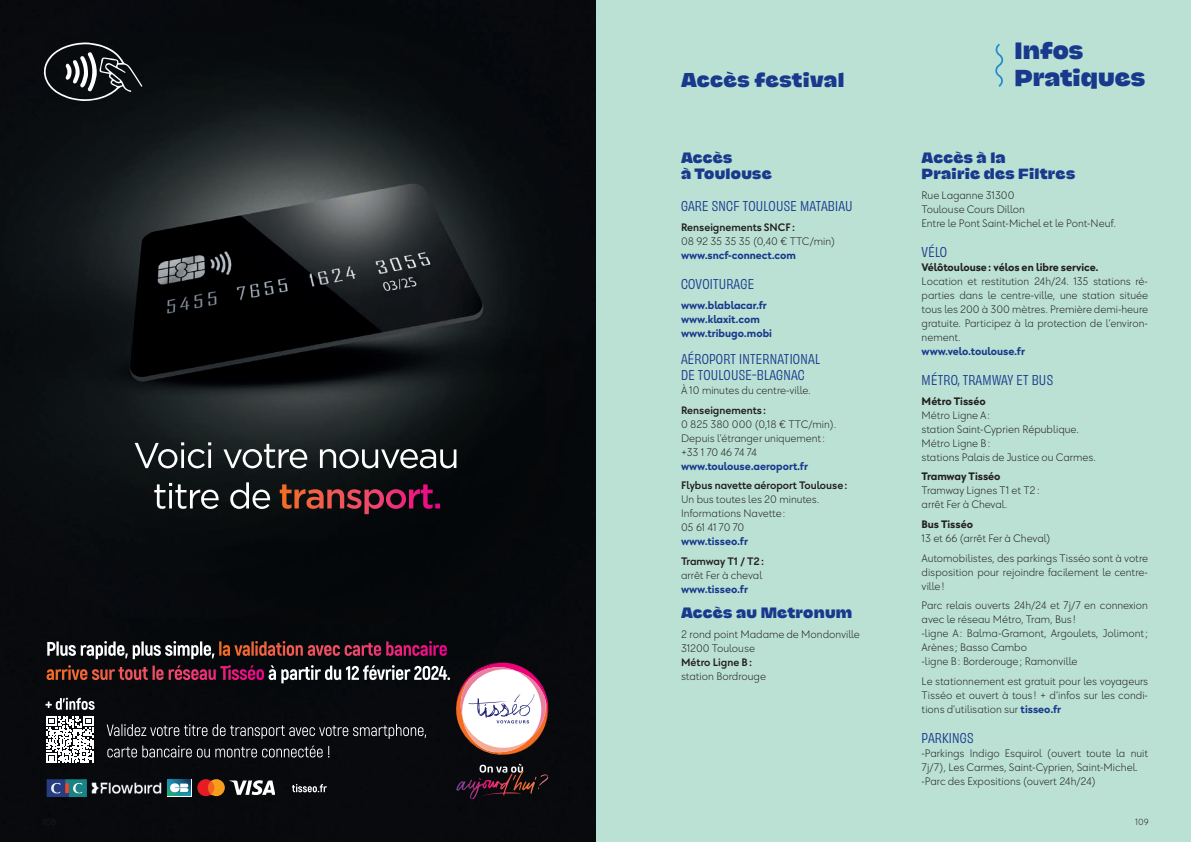
<style>
.page{position:relative;width:1191px;height:842px;background:#fff}
.page>*{position:absolute;margin:0;border:0;box-sizing:border-box;transform-origin:0 0}
.INFOS___TITRE_PAGE{font:900 22px "Na N Jaune Midi";color:#18398c}
.INFOs_PRATIQUE___Titre_1{font:900 18.7px "Na N Jaune Midi";letter-spacing:.02em;color:#18398c}
.INFOS_TITRE_3{font:900 14px/16.8px "Na N Jaune Midi";letter-spacing:.02em;color:#18398c}
.INFOS_TITRE_2{font:900 14px/16.8px "Na N Jaune Midi";letter-spacing:.02em;color:#18398c}
.INFOS_TITRE_3-2{font:13.3px/16px "Obviously Narw";letter-spacing:.02em;color:#18398c}
.INFOS_PRATIQUE___Texte_sans{font:300 11.3px/14px "TT Chocolates";color:#231f20}
.INFOS_PRATIQUE___texte{font:300 11.3px/14px "TT Chocolates";color:#231f20;text-align:justify}
.INFOS_PRATIQUE___Texte_aligné{font:300 11.3px/14px "TT Chocolates";color:#231f20}
.INFOS_PRATIQUE___Texte_sans-2{font:700 11.3px "TT Chocolates";color:#18398c}
.INFOS_PRATIQUE___texte-2{font:11.3px "TT Chocolates Dm Bd";color:#231f20}
.INFOS_PRATIQUE___Texte_aligné_sans{font:300 11.3px "TT Chocolates";color:#231f20}
.INFOS_PRATIQUE___Texte_sans-3{font:700 11.3px "TT Chocolates";color:#231f20}
.INFOS_PRATIQUE___texte-3{font:700 11.3px "TT Chocolates";color:#231f20}
.INFOS_PRATIQUE___texte-4{font:700 11.3px "TT Chocolates";color:#18398c}
.t1{font:300 9.3px "TT Chocolates";color:#231f20}
.s1{font-family:"TT Chocolates Dm Bd";font-weight:400}
.s2{font-weight:700;color:#18398c}
</style>
<div class="page">
<div style="left:595px;top:0;width:596px;height:842px;background:#bbe1d5"></div>
<img style="left:0;top:0;width:595px;height:842px">
<svg style="left:43px;top:43px;width:100px;height:58px;background:#333638"></svg>
<svg style="left:45px;top:641px;width:504px;height:156px;background:#3a3235"></svg>
<svg style="left:154px;top:482px;width:116px;height:27px"></svg>
<svg style="left:135px;top:442px;width:321px;height:26px"></svg>
<svg style="left:280px;top:484px;width:153px;height:30px;background:#551f27"></svg>
<svg style="left:995px;top:43px;width:9px;height:44px"></svg>
<p class="INFOS___TITRE_PAGE" style="left:1014px;top:34px;width:70px">Infos</p>
<p class="INFOs_PRATIQUE___Titre_1" style="left:681px;top:66px;width:165px">Accès festival</p>
<p class="INFOS___TITRE_PAGE" style="left:1014px;top:61px;width:132px">Pratiques</p>
<p class="INFOS_TITRE_3" style="left:681px;top:148px;width:92px">Accès<br>à Toulouse</p>
<p class="INFOS_TITRE_3-2" style="left:681px;top:197px;width:173px">GARE SNCF TOULOUSE MATABIAU</p>
<p class="INFOS_PRATIQUE___texte-2" style="left:681px;top:219px;width:116px">Renseignements SNCF:</p>
<p class="INFOS_PRATIQUE___Texte_sans" style="left:681px;top:234px;width:156px">08 92 35 35 35 (0,40 € TTC/min)</p>
<p class="INFOS_PRATIQUE___Texte_sans-2" style="left:681px;top:247px;width:116px">www.sncf-connect.com</p>
<p class="INFOS_TITRE_3-2" style="left:681px;top:275px;width:75px">COVOITURAGE</p>
<p class="INFOS_PRATIQUE___texte-4" style="left:681px;top:297px;width:87px">www.blablacar.fr</p>
<p class="INFOS_PRATIQUE___Texte_sans-2" style="left:681px;top:311px;width:80px">www.klaxit.com</p>
<p class="INFOS_PRATIQUE___Texte_sans-2" style="left:681px;top:325px;width:93px">www.tribugo.mobi</p>
<p class="INFOS_TITRE_3-2" style="left:681px;top:350px;width:140px">AÉROPORT INTERNATIONAL<br>DE TOULOUSE-BLAGNAC</p>
<p class="INFOS_PRATIQUE___Texte_sans" style="left:681px;top:383px;width:131px">À 10 minutes du centre-ville.</p>
<p class="INFOS_PRATIQUE___texte-2" style="left:681px;top:402px;width:86px">Renseignements:</p>
<p class="INFOS_PRATIQUE___Texte_aligné_sans" style="left:681px;top:416px;width:157px">0 825 380 000 (0,18 € TTC/min).</p>
<p class="INFOS_PRATIQUE___Texte_aligné_sans" style="left:681px;top:430px;width:146px">Depuis l’étranger uniquement:</p>
<p class="INFOS_PRATIQUE___Texte_aligné_sans" style="left:681px;top:444px;width:77px">+33 1 70 46 74 74</p>
<p class="INFOS_PRATIQUE___Texte_sans-2" style="left:681px;top:457px;width:128px">www.toulouse.aeroport.fr</p>
<p class="INFOS_PRATIQUE___texte-2" style="left:681px;top:477px;width:168px">Flybus navette aéroport Toulouse:</p>
<p class="INFOS_PRATIQUE___Texte_sans" style="left:681px;top:492px;width:140px">Un bus toutes les 20 minutes.</p>
<p class="INFOS_PRATIQUE___Texte_sans" style="left:681px;top:506px;width:106px">Informations Navette:</p>
<p class="INFOS_PRATIQUE___Texte_sans" style="left:681px;top:520px;width:65px">05 61 41 70 70</p>
<p class="INFOS_PRATIQUE___Texte_sans-2" style="left:681px;top:533px;width:68px">www.tisseo.fr</p>
<p class="INFOS_PRATIQUE___texte-2" style="left:681px;top:553px;width:85px">Tramway T1 / T2:</p>
<p class="INFOS_PRATIQUE___Texte_sans" style="left:681px;top:568px;width:83px">arrêt Fer à cheval</p>
<p class="INFOS_PRATIQUE___Texte_sans-2" style="left:681px;top:581px;width:68px">www.tisseo.fr</p>
<p class="INFOS_TITRE_3" style="left:681px;top:603px;width:173px">Accès au Metronum</p>
<p class="INFOS_PRATIQUE___Texte_aligné" style="left:681px;top:627px;width:180px">2 rond point Madame de Mondonville<br>31200 Toulouse<br><span class="s1">Métro Ligne B:<br></span>station Bordrouge</p>
<p class="INFOS_TITRE_2" style="left:921px;top:148px;width:155px">Accès à la<br>Prairie des Filtres</p>
<p class="INFOS_PRATIQUE___Texte_aligné" style="left:921px;top:188px;width:196px">Rue Laganne 31300<br>Toulouse Cours Dillon<br>Entre le Pont Saint-Michel et le Pont-Neuf.</p>
<p class="INFOS_TITRE_3-2" style="left:921px;top:243px;width:27px">VÉLO</p>
<p class="INFOS_PRATIQUE___Texte_sans-3" style="left:921px;top:259px;width:179px">Vélôtoulouse: vélos en libre service.</p>
<p class="INFOS_PRATIQUE___Texte_sans" style="left:921px;top:274px;width:228px;text-align:justify">Location et restitution 24h/24. 135 stations ré&shy;parties dans le centre-ville, une station située tous les 200 à 300 mètres. Première demi-heure gratuite. Participez à la protection de l’environ&shy;nement.</p>
<p class="INFOS_PRATIQUE___Texte_sans-2" style="left:921px;top:343px;width:105px">www.velo.toulouse.fr</p>
<p class="INFOS_TITRE_3-2" style="left:921px;top:371px;width:133px">MÉTRO, TRAMWAY ET BUS</p>
<p class="INFOS_PRATIQUE___texte-3" style="left:921px;top:393px;width:66px">Métro Tisséo</p>
<p class="INFOS_PRATIQUE___Texte_sans" style="left:921px;top:407px;width:159px">Métro Ligne A:<br>station Saint-Cyprien République.</p>
<p class="INFOS_PRATIQUE___Texte_sans" style="left:921px;top:435px;width:176px">Métro Ligne B:<br>stations Palais de Justice ou Carmes.</p>
<p class="INFOS_PRATIQUE___texte-3" style="left:921px;top:468px;width:80px">Tramway Tisséo</p>
<p class="INFOS_PRATIQUE___Texte_sans" style="left:921px;top:483px;width:119px">Tramway Lignes T1 et T2: arrêt Fer à Cheval.</p>
<p class="INFOS_PRATIQUE___texte-3" style="left:921px;top:516px;width:53px">Bus Tisséo</p>
<p class="INFOS_PRATIQUE___Texte_sans" style="left:921px;top:531px;width:130px">13 et 66 (arrêt Fer à Cheval)</p>
<p class="INFOS_PRATIQUE___texte" style="left:921px;top:550px;width:228px">Automobilistes, des parkings Tisséo sont à votre disposition pour rejoindre facilement le centre&shy;ville!</p>
<p class="INFOS_PRATIQUE___texte" style="left:921px;top:598px;width:228px">Parc relais ouverts 24h/24 et 7j/7 en connexion avec le réseau Métro, Tram, Bus!</p>
<p class="INFOS_PRATIQUE___Texte_sans" style="left:921px;top:626px;width:228px">-ligne A: Balma-Gramont, Argoulets, Jolimont;<br>Arènes; Basso Cambo</p>
<p class="INFOS_PRATIQUE___Texte_sans" style="left:921px;top:654px;width:157px">-ligne B: Borderouge; Ramonville</p>
<p class="INFOS_PRATIQUE___texte" style="left:921px;top:674px;width:228px">Le stationnement est gratuit pour les voyageurs Tisséo et ouvert à tous! + d’infos sur les condi&shy;tions d’utilisation sur <span class="s2">tisseo.fr</span></p>
<p class="INFOS_TITRE_3-2" style="left:921px;top:729px;width:54px">PARKINGS</p>
<p class="INFOS_PRATIQUE___Texte_sans" style="left:921px;top:746px;width:228px">-Parkings Indigo Esquirol (ouvert toute la nuit<br>7j/7), Les Carmes, Saint-Cyprien, Saint-Michel.</p>
<p class="INFOS_PRATIQUE___Texte_sans" style="left:921px;top:774px;width:175px">-Parc des Expositions (ouvert 24h/24)</p>
<p class="t1" style="left:1135px;top:816px;width:15px">109</p>
</div>
